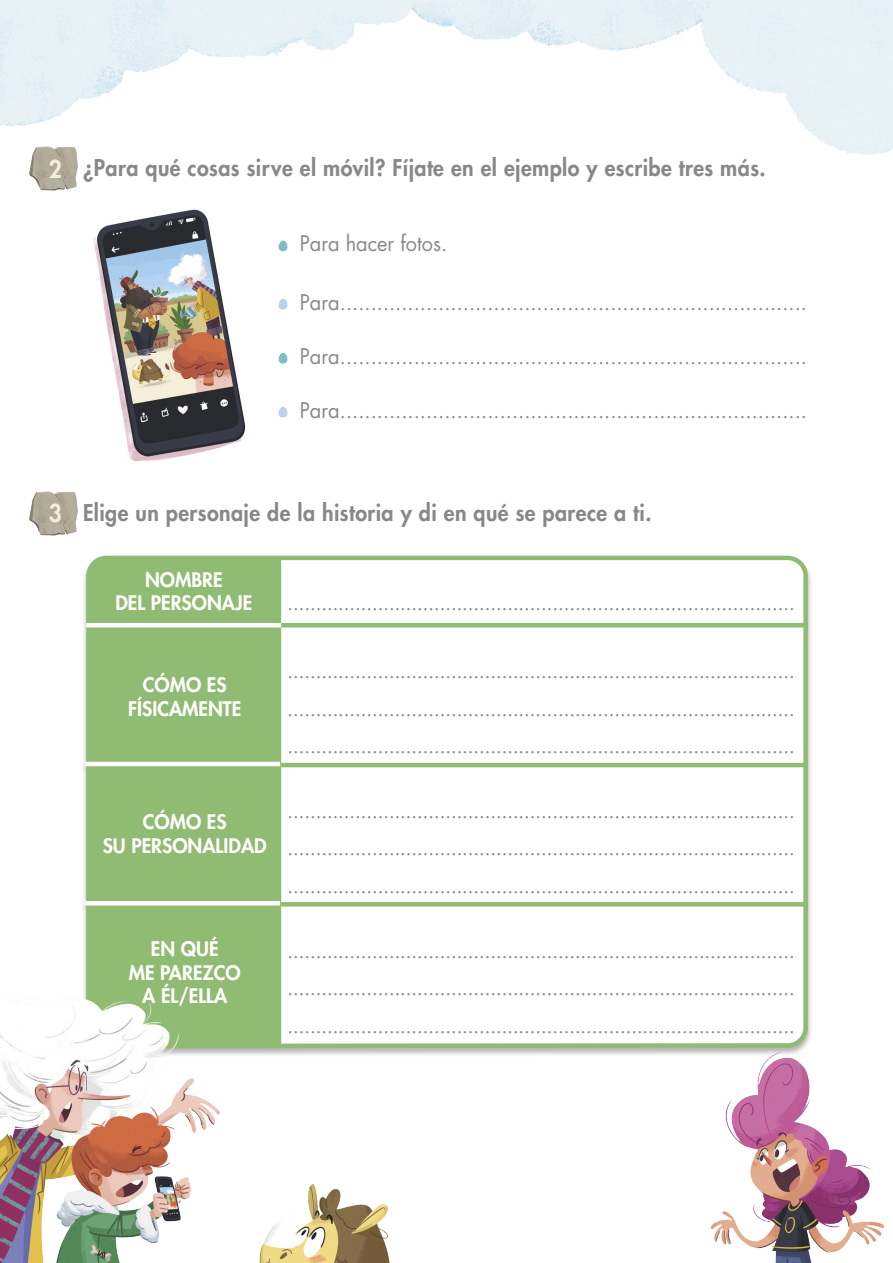
<style>
.page{position:relative;width:893px;height:1263px;background:#fff}
.page>*{position:absolute;margin:0;border:0;box-sizing:border-box;transform-origin:0 0}
.t1{font:800 24px "Futura Std";color:#f3eed7;scale:.95 1}
.t2{font:800 22.5px "Futura Std";letter-spacing:.02em;color:#888;scale:.95 1}
.t3{font:21px "Futura Std";color:#888;scale:.95 1}
.t4{font:500 19.5px/37.5px "Futura Std";color:#888;text-align:justify}
.t5{font:800 19.5px/23.4px "Futura Std";color:#fff;text-align:center}
</style>
<div class="page">
<svg style="left:278px;top:240px;width:10px;height:12px"></svg>
<svg style="left:278px;top:298px;width:10px;height:12px"></svg>
<svg style="left:278px;top:352px;width:10px;height:12px"></svg>
<svg style="left:278px;top:406px;width:10px;height:12px"></svg>
<img style="left:93px;top:209px;width:153px;height:253px">
<svg style="left:84px;top:555px;width:726px;height:495px"></svg>
<hr style="left:281px;top:763px;width:526px;height:4px;background:#8fbb72">
<hr style="left:281px;top:902px;width:526px;height:4px;background:#8fbb72">
<hr style="left:257px;top:623px;width:550px;height:4px;background:#8fbb72">
<div style="left:87px;top:559px;width:194px;height:351px;background:#8fbb72"></div>
<hr style="left:85px;top:762px;width:195px;height:4px;background:#fff">
<hr style="left:85px;top:901px;width:195px;height:4px;background:#fff">
<hr style="left:86px;top:623px;width:195px;height:4px;background:#fff">
<img style="left:30px;top:157px;width:48px;height:34px">
<img style="left:30px;top:492px;width:48px;height:44px">
<img style="left:0;top:910px;width:438px;height:353px">
<img style="left:696px;top:926px;width:188px;height:337px">
<img style="left:0;top:0;width:893px;height:157px">
<p class="t1" style="left:49px;top:153px;width:15px">2</p>
<p class="t2" style="left:83px;top:153px;width:720px">¿Para qué cosas sirve el móvil? Fíjate en el ejemplo y escribe tres más.</p>
<p class="t3" style="left:300px;top:230px;width:157px">Para hacer fotos.</p>
<p class="t3" style="left:300px;top:288px;width:535px">Para............................................................................</p>
<p class="t3" style="left:300px;top:342px;width:535px">Para............................................................................</p>
<p class="t3" style="left:300px;top:396px;width:535px">Para............................................................................</p>
<p class="t1" style="left:49px;top:498px;width:15px">3</p>
<p class="t2" style="left:83px;top:499px;width:600px">Elige un personaje de la historia y di en qué se parece a ti.</p>
<p class="t5" style="left:115px;top:568px;width:138px">NOMBRE<br>DEL PERSONAJE</p>
<p class="t4" style="left:288px;top:584px;width:509px">..........................................................................................</p>
<p class="t5" style="left:128px;top:673px;width:115px">CÓMO ES<br>FÍSICAMENTE</p>
<p class="t5" style="left:103px;top:810px;width:166px">CÓMO ES<br>SU PERSONALIDAD</p>
<p class="t5" style="left:129px;top:937px;width:113px">EN QUÉ<br>ME PAREZCO<br>A ÉL/ELLA</p>
<p class="t4" style="left:288px;top:652px;width:509px">.......................................................................................... .......................................................................................... ..........................................................................................</p>
<p class="t4" style="left:288px;top:792px;width:509px">.......................................................................................... .......................................................................................... ..........................................................................................</p>
<p class="t4" style="left:288px;top:932px;width:509px">.......................................................................................... .......................................................................................... ..........................................................................................</p>
</div>
